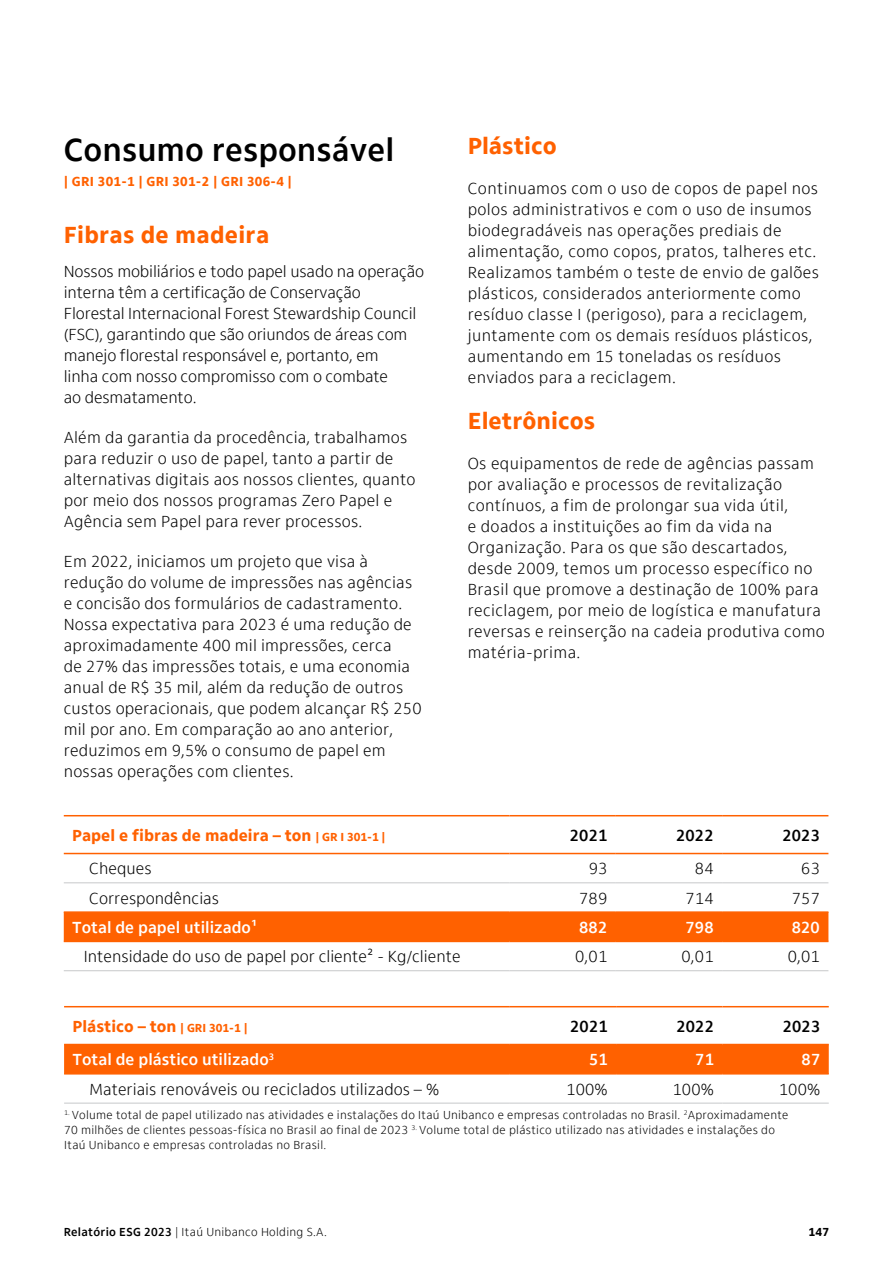
<style>
.page{position:relative;width:893px;height:1263px;background:#fff}
.page>*{position:absolute;margin:0;border:0;box-sizing:border-box;transform-origin:0 0}
.t1{font:700 33px "Itau Text Pro";color:#000}
.t2{font:800 24px "Itau Text Pro";color:#ff6100}
.t3{font:300 16.5px/21px "Itau Text Pro";letter-spacing:.01em;color:#000}
.t4{font:300 16.5px/21px "Itau Text Pro";letter-spacing:-.01em;color:#000}
.t5{font:700 16.5px "Itau Text Pro";color:#fff}
.t6{font:800 16.5px "Itau Text Pro";color:#ff6100}
.t7{font:700 16.5px "Itau Text Pro";letter-spacing:.01em;color:#000}
.t8{font:800 13.5px "Itau Text Pro";letter-spacing:.02em;color:#ff6100}
.t9{font:300 12px/15px "Itau Text Pro";letter-spacing:.02em;color:#000}
.t10{font:800 12px "Itau Text Pro";color:#000}
.s1{font-size:12px}
.s2{font-weight:700}
</style>
<div class="page">
<div style="left:64px;top:913px;width:764px;height:28px;background:#ff6100"></div>
<hr style="left:64px;top:815px;width:445px;height:1px;background:#ff6100">
<hr style="left:509px;top:815px;width:107px;height:1px;background:#ff6100">
<hr style="left:616px;top:815px;width:106px;height:1px;background:#ff6100">
<hr style="left:722px;top:815px;width:106px;height:1px;background:#ff6100">
<hr style="left:64px;top:853px;width:445px;height:1px;background:#ff6100">
<hr style="left:509px;top:853px;width:107px;height:1px;background:#ff6100">
<hr style="left:616px;top:853px;width:106px;height:1px;background:#ff6100">
<hr style="left:722px;top:853px;width:106px;height:1px;background:#ff6100">
<hr style="left:64px;top:882px;width:445px;height:1px;background:#c7c8ca">
<hr style="left:509px;top:882px;width:107px;height:1px;background:#c7c8ca">
<hr style="left:616px;top:882px;width:106px;height:1px;background:#c7c8ca">
<hr style="left:722px;top:882px;width:106px;height:1px;background:#c7c8ca">
<hr style="left:64px;top:970px;width:445px;height:1px;background:#c7c8ca">
<hr style="left:509px;top:970px;width:107px;height:1px;background:#c7c8ca">
<hr style="left:616px;top:970px;width:106px;height:1px;background:#c7c8ca">
<hr style="left:722px;top:970px;width:106px;height:1px;background:#c7c8ca">
<hr style="left:64px;top:911px;width:445px;height:2px;background:#ff6100">
<hr style="left:509px;top:911px;width:107px;height:2px;background:#ff6100">
<hr style="left:616px;top:911px;width:106px;height:2px;background:#ff6100">
<hr style="left:722px;top:911px;width:106px;height:2px;background:#ff6100">
<hr style="left:64px;top:941px;width:445px;height:1px;background:#ff6100">
<hr style="left:509px;top:941px;width:107px;height:1px;background:#ff6100">
<hr style="left:616px;top:941px;width:106px;height:1px;background:#ff6100">
<hr style="left:722px;top:941px;width:106px;height:1px;background:#ff6100">
<div style="left:64px;top:1045px;width:765px;height:28px;background:#ff6100"></div>
<hr style="left:64px;top:1044px;width:446px;height:1px;background:#ff6100">
<hr style="left:510px;top:1044px;width:106px;height:1px;background:#ff6100">
<hr style="left:616px;top:1044px;width:106px;height:1px;background:#ff6100">
<hr style="left:722px;top:1044px;width:107px;height:1px;background:#ff6100">
<hr style="left:64px;top:1073px;width:446px;height:1px;background:#ff6100">
<hr style="left:510px;top:1073px;width:106px;height:1px;background:#ff6100">
<hr style="left:616px;top:1073px;width:106px;height:1px;background:#ff6100">
<hr style="left:722px;top:1073px;width:107px;height:1px;background:#ff6100">
<hr style="left:64px;top:1103px;width:446px;height:1px;background:#c7c8ca">
<hr style="left:510px;top:1103px;width:106px;height:1px;background:#c7c8ca">
<hr style="left:616px;top:1103px;width:106px;height:1px;background:#c7c8ca">
<hr style="left:722px;top:1103px;width:107px;height:1px;background:#c7c8ca">
<hr style="left:64px;top:1006px;width:446px;height:1px;background:#ff6100">
<hr style="left:510px;top:1006px;width:106px;height:1px;background:#ff6100">
<hr style="left:616px;top:1006px;width:106px;height:1px;background:#ff6100">
<hr style="left:722px;top:1006px;width:107px;height:1px;background:#ff6100">
<h1 class="t1" style="left:64px;top:130px;width:332px">Consumo responsável</h1>
<p class="t8" style="left:64px;top:174px;width:230px">| GRI 301-1 | GRI 301-2 | GRI 306-4 |</p>
<h2 class="t2" style="left:64px;top:221px;width:207px">Fibras de madeira</h2>
<p class="t4" style="left:64px;top:261px;width:362px">Nossos mobiliários e todo papel usado na operação interna têm a certificação de Conservação Florestal Internacional Forest Stewardship Council (FSC), garantindo que são oriundos de áreas com manejo florestal responsável e, portanto, em<br>linha com nosso compromisso com o combate<br>ao desmatamento.</p>
<p class="t3" style="left:64px;top:427px;width:353px">Além da garantia da procedência, trabalhamos para reduzir o uso de papel, tanto a partir de alternativas digitais aos nossos clientes, quanto por meio dos nossos programas Zero Papel e Agência sem Papel para rever processos.</p>
<p class="t3" style="left:64px;top:551px;width:359px">Em 2022, iniciamos um projeto que visa à redução do volume de impressões nas agências e concisão dos formulários de cadastramento.<br>Nossa expectativa para 2023 é uma redução de aproximadamente 400 mil impressões, cerca<br>de 27% das impressões totais, e uma economia anual de R$ 35 mil, além da redução de outros custos operacionais, que podem alcançar R$ 250 mil por ano. Em comparação ao ano anterior, reduzimos em 9,5% o consumo de papel em nossas operações com clientes.</p>
<h2 class="t2" style="left:468px;top:132px;width:91px">Plástico</h2>
<p class="t3" style="left:468px;top:178px;width:353px">Continuamos com o uso de copos de papel nos polos administrativos e com o uso de insumos biodegradáveis nas operações prediais de alimentação, como copos, pratos, talheres etc.<br>Realizamos também o teste de envio de galões plásticos, considerados anteriormente como resíduo classe I (perigoso), para a reciclagem, juntamente com os demais resíduos plásticos, aumentando em 15 toneladas os resíduos enviados para a reciclagem.</p>
<h2 class="t2" style="left:468px;top:407px;width:129px">Eletrônicos</h2>
<p class="t3" style="left:468px;top:454px;width:359px">Os equipamentos de rede de agências passam por avaliação e processos de revitalização contínuos, a fim de prolongar sua vida útil,<br>e doados a instituições ao fim da vida na Organização. Para os que são descartados, desde 2009, temos um processo específico no Brasil que promove a destinação de 100% para reciclagem, por meio de logística e manufatura reversas e reinserção na cadeia produtiva como matéria-prima.</p>
<p class="t6" style="left:72px;top:826px;width:315px">Papel e fibras de madeira – ton <span class="s1">| GR I 301-1 |</span></p>
<p class="t7" style="left:570px;top:826px;width:39px">2021</p>
<p class="t7" style="left:676px;top:826px;width:39px">2022</p>
<p class="t7" style="left:782px;top:826px;width:39px">2023</p>
<p class="t3" style="left:89px;top:858px;width:64px">Cheques</p>
<p class="t3" style="left:589px;top:858px;width:20px">93</p>
<p class="t3" style="left:695px;top:858px;width:20px">84</p>
<p class="t3" style="left:801px;top:858px;width:20px">63</p>
<p class="t3" style="left:89px;top:888px;width:131px">Correspondências</p>
<p class="t3" style="left:579px;top:888px;width:30px">789</p>
<p class="t3" style="left:685px;top:888px;width:30px">714</p>
<p class="t3" style="left:792px;top:888px;width:30px">757</p>
<p class="t5" style="left:72px;top:918px;width:187px">Total de papel utilizado¹</p>
<p class="t5" style="left:579px;top:918px;width:30px">882</p>
<p class="t5" style="left:685px;top:918px;width:30px">798</p>
<p class="t5" style="left:792px;top:918px;width:30px">820</p>
<p class="t3" style="left:84px;top:946px;width:378px">Intensidade do uso de papel por cliente² - Kg/cliente</p>
<p class="t3" style="left:575px;top:946px;width:34px">0,01</p>
<p class="t3" style="left:681px;top:946px;width:34px">0,01</p>
<p class="t3" style="left:788px;top:946px;width:34px">0,01</p>
<p class="t6" style="left:73px;top:1016px;width:177px">Plástico – ton <span class="s1">| GRI 301-1 |</span></p>
<p class="t7" style="left:570px;top:1016px;width:39px">2021</p>
<p class="t7" style="left:676px;top:1016px;width:39px">2022</p>
<p class="t7" style="left:783px;top:1016px;width:39px">2023</p>
<p class="t5" style="left:73px;top:1050px;width:203px">Total de plástico utilizado<sup>3</sup></p>
<p class="t5" style="left:589px;top:1050px;width:20px">51</p>
<p class="t5" style="left:695px;top:1050px;width:20px">71</p>
<p class="t5" style="left:802px;top:1050px;width:20px">87</p>
<p class="t3" style="left:90px;top:1079px;width:351px">Materiais renováveis ou reciclados utilizados – %</p>
<p class="t3" style="left:566px;top:1079px;width:43px">100%</p>
<p class="t3" style="left:673px;top:1079px;width:43px">100%</p>
<p class="t3" style="left:779px;top:1079px;width:43px">100%</p>
<p class="t9" style="left:64px;top:1107px;width:726px"><sup>1.</sup> Volume total de papel utilizado nas atividades e instalações do Itaú Unibanco e empresas controladas no Brasil. <sup>2</sup>Aproximadamente<br>70 milhões de clientes pessoas-física no Brasil ao final de 2023 <sup>3.</sup> Volume total de plástico utilizado nas atividades e instalações do<br>Itaú Unibanco e empresas controladas no Brasil.</p>
<p class="t9" style="left:64px;top:1224px;width:265px"><span class="s2">Relatório ESG 2023</span> | Itaú Unibanco Holding S.A.</p>
<p class="t10" style="left:809px;top:1224px;width:22px">147</p>
</div>
